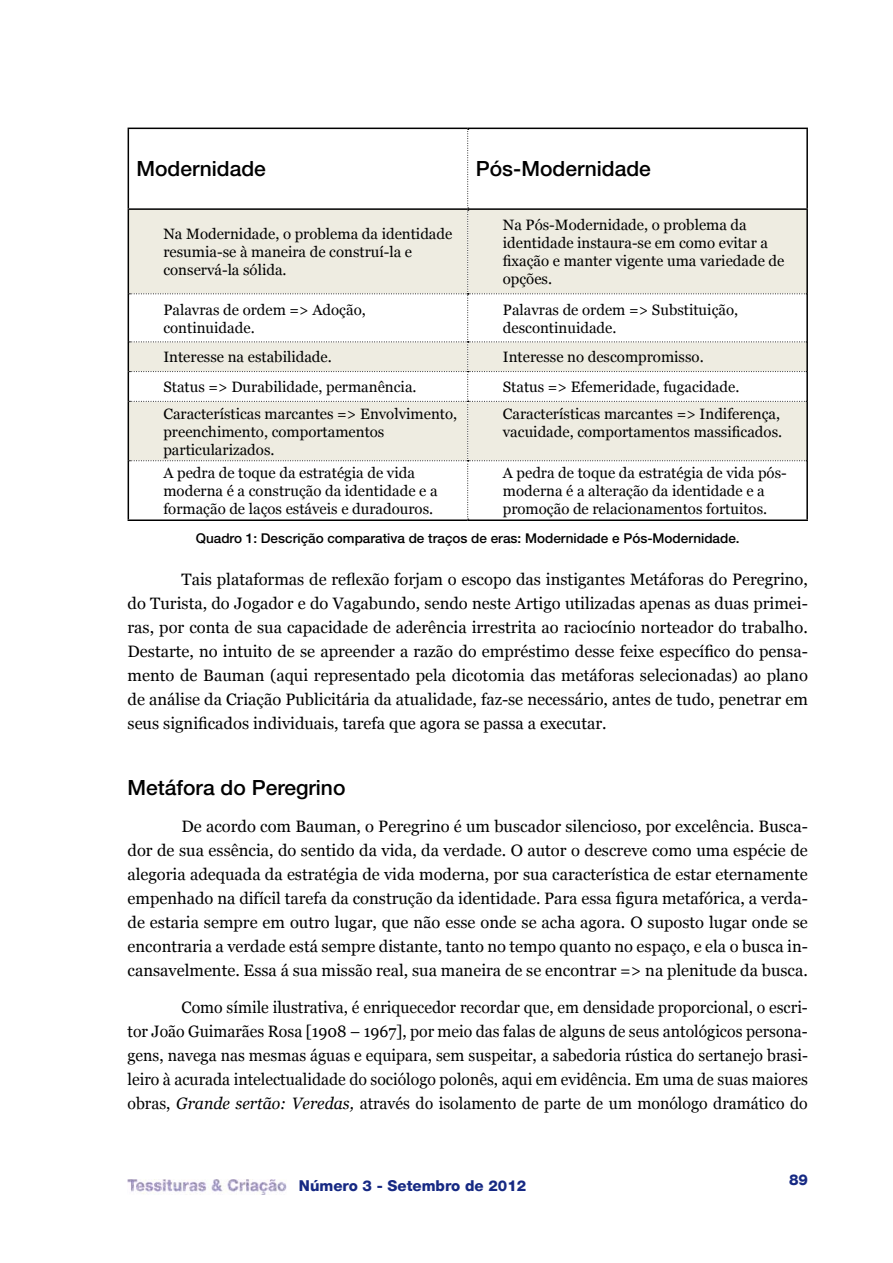
<style>
.page{position:relative;width:893px;height:1263px;background:#fff}
.page>*{position:absolute;margin:0;border:0;box-sizing:border-box;transform-origin:0 0}
.t1{font:500 21px "Helvetica Neue LT Std";color:#000}
.t2{font:16.5px/24px "Georgia";color:#000;text-align:justify}
.t3{font:16.5px/24px "Georgia";color:#000;text-align:justify;scale:.96 1}
.t4{font:15px/18px "Georgia";color:#000}
.t5{font:800 15px "Helvetica Neue LT Com";color:#162983}
.t6{font:500 13.5px "Helvetica Neue LT Std";color:#000}
.s1{font-style:italic}
</style>
<div class="page">
<img style="left:128px;top:1179px;width:158px;height:16px">
<hr style="left:128px;top:128px;width:340px;height:1px;background:#000">
<hr style="left:468px;top:128px;width:340px;height:1px;background:#000">
<hr style="left:806px;top:129px;width:2px;height:79px;background:#000">
<hr style="left:468px;top:208px;width:340px;height:2px;background:#000">
<hr style="left:806px;top:210px;width:2px;height:84px;background:#000">
<hr style="left:806px;top:294px;width:2px;height:48px;background:#000">
<hr style="left:806px;top:342px;width:2px;height:30px;background:#000">
<hr style="left:806px;top:372px;width:2px;height:29px;background:#000">
<hr style="left:806px;top:401px;width:2px;height:60px;background:#000">
<hr style="left:806px;top:461px;width:2px;height:58px;background:#000">
<hr style="left:128px;top:519px;width:340px;height:2px;background:#000">
<hr style="left:468px;top:519px;width:340px;height:2px;background:#000">
<svg style="left:128px;top:129px;width:679px;height:391px"></svg>
<p class="t1" style="left:136px;top:156px;width:131px">Modernidade</p>
<p class="t1" style="left:476px;top:156px;width:177px">Pós-Modernidade</p>
<p class="t4" style="left:163px;top:225px;width:290px">Na Modernidade, o problema da identidade resumia-se à maneira de construí-la e conservá-la sólida.</p>
<p class="t4" style="left:503px;top:216px;width:283px">Na Pós-Modernidade, o problema da identidade instaura-se em como evitar a fixação e manter vigente uma variedade de opções.</p>
<p class="t4" style="left:163px;top:301px;width:204px">Palavras de ordem =&gt; Adoção, continuidade.</p>
<p class="t4" style="left:503px;top:301px;width:237px">Palavras de ordem =&gt; Substituição, descontinuidade.</p>
<p class="t4" style="left:163px;top:349px;width:170px">Interesse na estabilidade.</p>
<p class="t4" style="left:503px;top:349px;width:202px">Interesse no descompromisso.</p>
<p class="t4" style="left:163px;top:378px;width:255px">Status =&gt; Durabilidade, permanência.</p>
<p class="t4" style="left:503px;top:378px;width:238px">Status =&gt; Efemeridade, fugacidade.</p>
<p class="t4" style="left:163px;top:405px;width:295px">Características marcantes =&gt; Envolvimento, preenchimento, comportamentos particularizados.</p>
<p class="t4" style="left:503px;top:405px;width:281px">Características marcantes =&gt; Indiferença, vacuidade, comportamentos massificados.</p>
<p class="t4" style="left:163px;top:464px;width:276px">A pedra de toque da estratégia de vida moderna é a construção da identidade e a formação de laços estáveis e duradouros.</p>
<p class="t4" style="left:503px;top:464px;width:285px">A pedra de toque da estratégia de vida pós&shy;moderna é a alteração da identidade e a promoção de relacionamentos fortuitos.</p>
<p class="t6" style="left:196px;top:530px;width:545px">Quadro 1: Descrição comparativa de traços de eras: Modernidade e Pós-Modernidade.</p>
<p class="t2" style="left:128px;top:567px;width:682px;text-indent:54px">Tais plataformas de reflexão forjam o escopo das instigantes Metáforas do Peregrino, do Turista, do Jogador e do Vagabundo, sendo neste Artigo utilizadas apenas as duas primei&shy;ras, por conta de sua capacidade de aderência irrestrita ao raciocínio norteador do trabalho.<br>Destarte, no intuito de se apreender a razão do empréstimo desse feixe específico do pensa&shy;mento de Bauman (aqui representado pela dicotomia das metáforas selecionadas) ao plano de análise da Criação Publicitária da atualidade, faz-se necessário, antes de tudo, penetrar em seus significados individuais, tarefa que agora se passa a executar.</p>
<p class="t1" style="left:128px;top:775px;width:219px">Metáfora do Peregrino</p>
<p class="t2" style="left:128px;top:814px;width:682px;text-indent:54px">De acordo com Bauman, o Peregrino é um buscador silencioso, por excelência. Busca&shy;dor de sua essência, do sentido da vida, da verdade. O autor o descreve como uma espécie de alegoria adequada da estratégia de vida moderna, por sua característica de estar eternamente empenhado na difícil tarefa da construção da identidade. Para essa figura metafórica, a verda&shy;de estaria sempre em outro lugar, que não esse onde se acha agora. O suposto lugar onde se encontraria a verdade está sempre distante, tanto no tempo quanto no espaço, e ela o busca in&shy;cansavelmente. Essa á sua missão real, sua maneira de se encontrar =&gt; na plenitude da busca.</p>
<p class="t3" style="left:128px;top:995px;width:710px;text-indent:54px">Como símile ilustrativa, é enriquecedor recordar que, em densidade proporcional, o escri&shy;tor João Guimarães Rosa [1908 – 1967], por meio das falas de alguns de seus antológicos persona&shy;gens, navega nas mesmas águas e equipara, sem suspeitar, a sabedoria rústica do sertanejo brasi&shy;leiro à acurada intelectualidade do sociólogo polonês, aqui em evidência. Em uma de suas maiores obras, <span class="s1">Grande sertão: Veredas,</span> através do isolamento de parte de um monólogo dramático do</p>
<p class="t5" style="left:299px;top:1176px;width:229px">Número 3 - Setembro de 2012</p>
<p class="t5" style="left:789px;top:1171px;width:20px">89</p>
</div>
